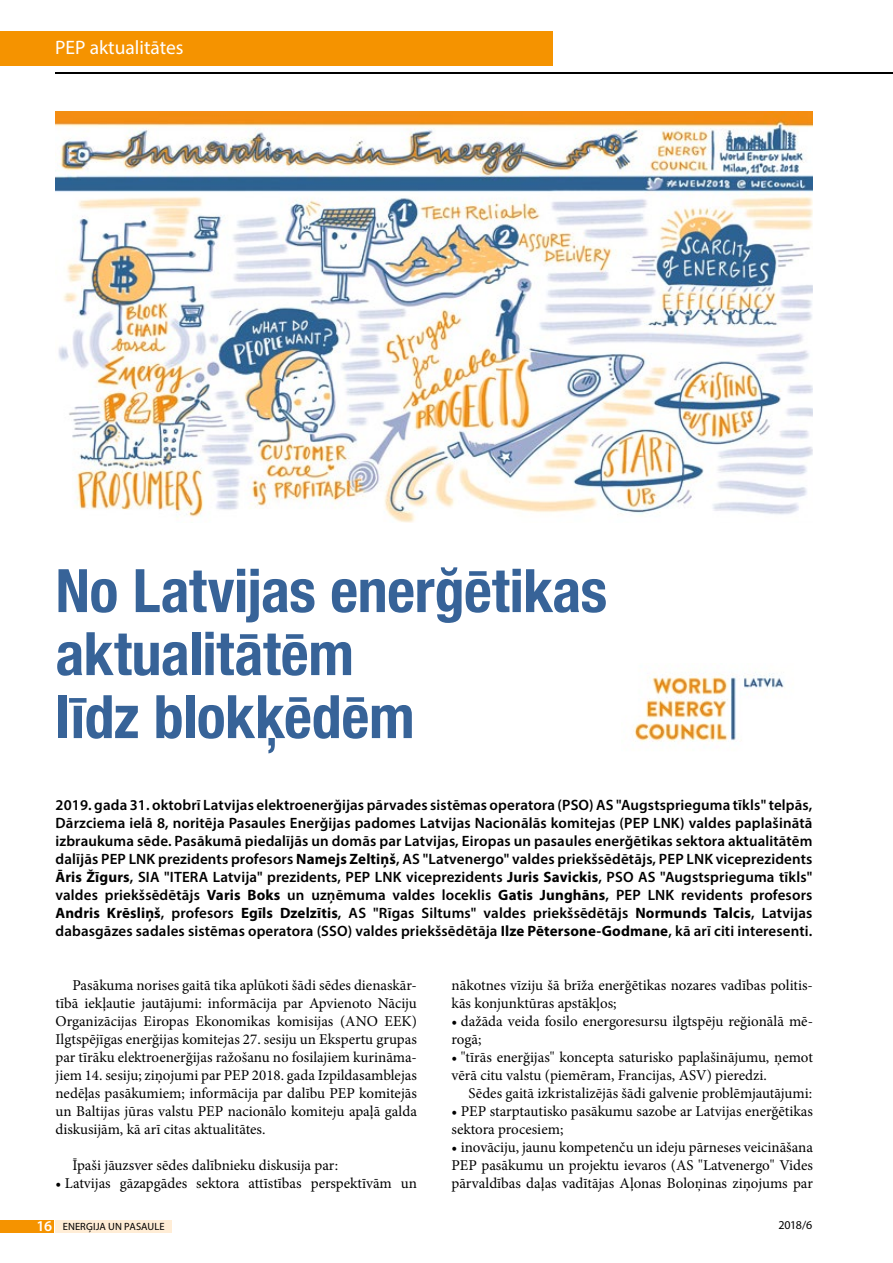
<style>
.page{position:relative;width:893px;height:1263px;background:#fff}
.page>*{position:absolute;margin:0;border:0;box-sizing:border-box;transform-origin:0 0}
.t1{font:700 condensed 60px/63px "Helvetica Neue";letter-spacing:-.01em;color:#376398}
.t2{font:19.5px "Myriad Pro";color:#fff}
.t3{font:15px/18px "Minion Pro";color:#000}
.t4{font:600 15px/18px "Myriad Pro";letter-spacing:.01em;color:#000;text-align:justify}
.t5{font:12px "Myriad Pro";color:#000}
.t6{font:10.5px "Myriad Pro";letter-spacing:.01em;color:#000}
.s1{font-weight:700}
.s2{font-weight:600;font-size:15px;color:#fff}
</style>
<div class="page">
<div style="left:0;top:1220px;width:54px;height:13px;background:#f59300"></div>
<div style="left:55px;top:1220px;width:117px;height:13px;background:#ffedd6"></div>
<div style="left:0;top:31px;width:553px;height:34px;background:#f59300"></div>
<hr style="left:55px;top:72px;width:838px;height:2px;background:#000">
<img style="left:56px;top:111px;width:756px;height:412px">
<img style="left:633px;top:672px;width:151px;height:70px">
<h2 class="t2" style="left:55px;top:35px;width:130px">PEP aktualitātes</h2>
<h1 class="t1" style="left:56px;top:555px;width:553px">No Latvijas enerğētikas aktualitātēm<br>līdz blokķēdēm</h1>
<p class="t4" style="left:55px;top:796px;width:758px">2019. gada 31. oktobrī Latvijas elektroenerğijas pārvades sistēmas operatora (PSO) AS "Augstsprieguma tīkls" telpās, Dārzciema ielā 8, noritēja Pasaules Enerğijas padomes Latvijas Nacionālās komitejas (PEP LNK) valdes paplašinātā izbraukuma sēde. Pasākumā piedalījās un domās par Latvijas, Eiropas un pasaules enerğētikas sektora aktualitātēm dalījās PEP LNK prezidents profesors <span class="s1">Namejs Zeltiņš</span>, AS "Latvenergo" valdes priekšsēdētājs, PEP LNK viceprezidents <span class="s1">Āris Žīgurs</span>, SIA "ITERA Latvija" prezidents, PEP LNK viceprezidents <span class="s1">Juris Savickis</span>, PSO AS "Augstsprieguma tīkls" valdes priekšsēdētājs <span class="s1">Varis Boks</span> un uzņēmuma valdes loceklis <span class="s1">Gatis Junghāns</span>, PEP LNK revidents profesors <span class="s1">Andris Krēsliņš</span>, profesors <span class="s1">Egīls Dzelzītis</span>, AS "Rīgas Siltums" valdes priekšsēdētājs <span class="s1">Normunds Talcis</span>, Latvijas dabasgāzes sadales sistēmas operatora (SSO) valdes priekšsēdētāja <span class="s1">Ilze Pētersone-Godmane</span>, kā arī citi interesenti.</p>
<p class="t3" style="left:55px;top:976px;width:363px;text-align:justify;text-indent:17px">Pasākuma norises gaitā tika aplūkoti šādi sēdes dienaskār&shy;tībā iekļautie jautājumi: informācija par Apvienoto Nāciju Organizācijas Eiropas Ekonomikas komisijas (ANO EEK)<br>Ilgtspējīgas enerğijas komitejas 27. sesiju un Ekspertu grupas par tīrāku elektroenerğijas ražošanu no fosilajiem kurināma&shy;jiem 14. sesiju; ziņojumi par PEP 2018. gada Izpildasamblejas nedēļas pasākumiem; informācija par dalību PEP komitejās un Baltijas jūras valstu PEP nacionālo komiteju apaļā galda diskusijām, kā arī citas aktualitātes.</p>
<p class="t3" style="left:73px;top:1156px;width:267px">Īpaši jāuzsver sēdes dalībnieku diskusija par:</p>
<p class="t3" style="left:55px;top:1174px;width:363px">• Latvijas gāzapgādes sektora attīstības perspektīvām un</p>
<p class="t3" style="left:452px;top:976px;width:363px">nākotnes vīziju šā brīža enerğētikas nozares vadības politis&shy;kās konjunktūras apstākļos;</p>
<p class="t3" style="left:452px;top:1012px;width:363px">• dažāda veida fosilo energoresursu ilgtspēju reğionālā mē&shy;rogā;</p>
<p class="t3" style="left:452px;top:1048px;width:363px">• "tīrās enerğijas" koncepta saturisko paplašinājumu, ņemot vērā citu valstu (piemēram, Francijas, ASV) pieredzi.</p>
<p class="t3" style="left:469px;top:1084px;width:345px">Sēdes gaitā izkristalizējās šādi galvenie problēmjautājumi:</p>
<p class="t3" style="left:452px;top:1102px;width:363px">• PEP starptautisko pasākumu sazobe ar Latvijas enerğētikas sektora procesiem;</p>
<p class="t3" style="left:451px;top:1138px;width:363px;text-align:justify">• inovāciju, jaunu kompetenču un ideju pārneses veicināšana PEP pasākumu un projektu ievaros (AS "Latvenergo" Vides pārvaldības daļas vadītājas Aļonas Boloņinas ziņojums par</p>
<p class="t6" style="left:37px;top:1220px;width:130px"><span class="s2">16</span> ENERĢIJA UN PASAULE</p>
<p class="t5" style="left:778px;top:1218px;width:35px">2018/6</p>
</div>
